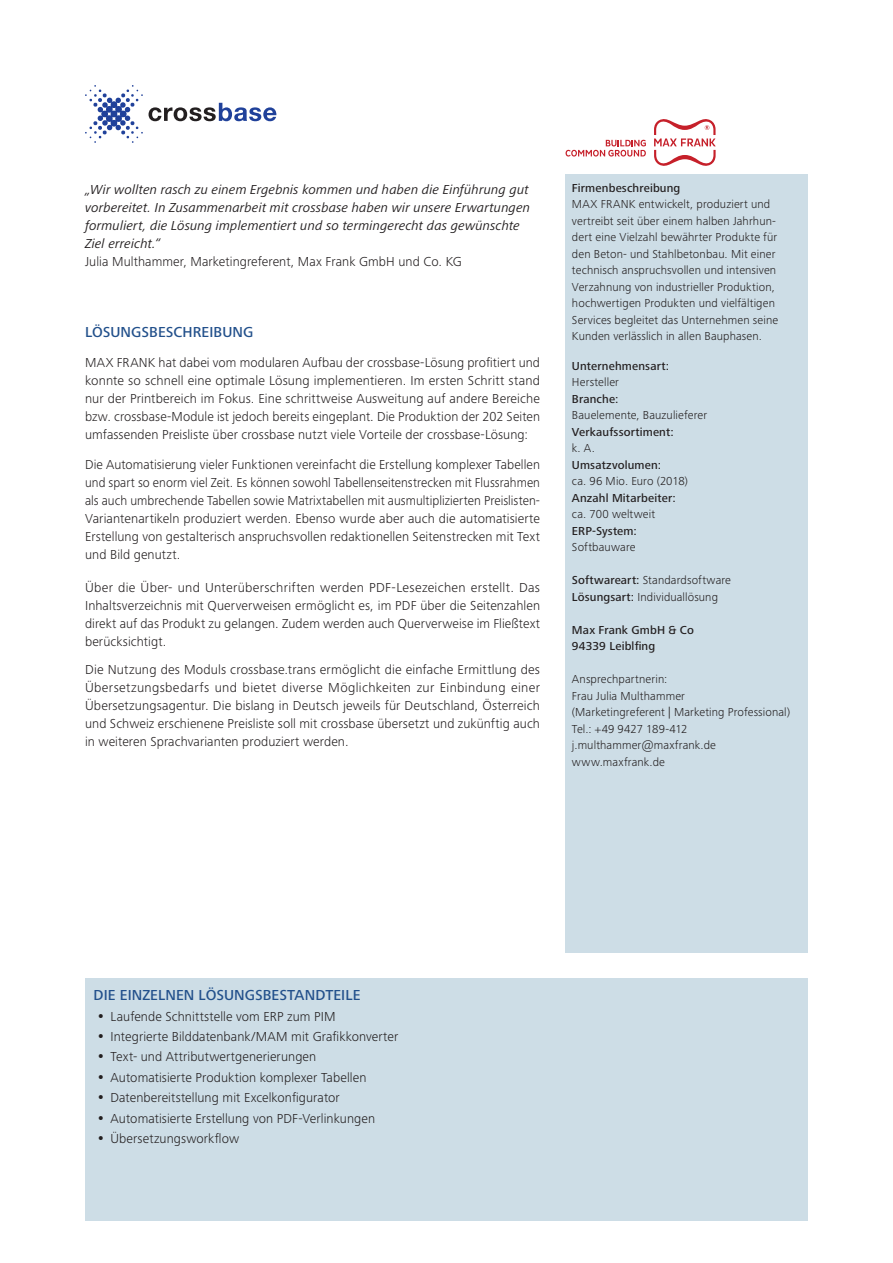
<style>
.page{position:relative;width:893px;height:1263px;background:#fff}
.page>*{position:absolute;margin:0;border:0;box-sizing:border-box;transform-origin:0 0}
.t1{font:500 15px "Frutiger Next LTW1 G";letter-spacing:.005em;color:#22508b}
.t2{font:300 13.5px/18px "Frutiger Next LTW1 G";letter-spacing:.01em;color:#231f20;text-align:justify}
.t3{font:italic 13.5px/18px "Frutiger Next LTW1 G";letter-spacing:.01em;color:#231f20}
.t4{font:300 12px/16.5px "Frutiger Next LTW1 G";letter-spacing:.01em;color:#231f20}
.t5{font:500 12px/16.5px "Frutiger Next LTW1 G";letter-spacing:.015em;color:#231f20}
.s1{font-weight:500}
</style>
<div class="page">
<div style="left:566px;top:174px;width:242px;height:778px;background:#cddde6"></div>
<div style="left:85px;top:978px;width:723px;height:242px;background:#cddde6"></div>
<svg style="left:654px;top:119px;width:62px;height:47px"></svg>
<svg style="left:566px;top:140px;width:80px;height:17px"></svg>
<svg style="left:149px;top:103px;width:127px;height:18px"></svg>
<svg style="left:85px;top:85px;width:58px;height:58px"></svg>
<p class="t3" style="left:85px;top:181px;width:447px">„Wir wollten rasch zu einem Ergebnis kommen und haben die Einführung gut vorbereitet. In Zusammenarbeit mit crossbase haben wir unsere Erwartungen formuliert, die Lösung implementiert und so termingerecht das gewünschte Ziel erreicht.“</p>
<p class="t2" style="left:85px;top:252px;width:378px">Julia Multhammer, Marketingreferent, Max Frank GmbH und Co. KG</p>
<p class="t1" style="left:85px;top:323px;width:170px">LÖSUNGSBESCHREIBUNG</p>
<p class="t2" style="left:85px;top:354px;width:457px">MAX FRANK hat dabei vom modularen Aufbau der crossbase-Lösung profitiert und konnte so schnell eine optimale Lösung implementieren. Im ersten Schritt stand nur der Printbereich im Fokus. Eine schrittweise Ausweitung auf andere Bereiche bzw. crossbase-Module ist jedoch bereits eingeplant. Die Produktion der 202 Seiten umfassenden Preisliste über crossbase nutzt viele Vorteile der crossbase-Lösung:</p>
<p class="t2" style="left:85px;top:456px;width:457px">Die Automatisierung vieler Funktionen vereinfacht die Erstellung komplexer Tabellen und spart so enorm viel Zeit. Es können sowohl Tabellenseitenstrecken mit Flussrahmen als auch umbrechende Tabellen sowie Matrixtabellen mit ausmultiplizierten Preislisten-Variantenartikeln produziert werden. Ebenso wurde aber auch die automatisierte Erstellung von gestalterisch anspruchsvollen redaktionellen Seitenstrecken mit Text und Bild genutzt.</p>
<p class="t2" style="left:85px;top:578px;width:457px">Über die Über- und Unterüberschriften werden PDF-Lesezeichen erstellt. Das Inhaltsverzeichnis mit Querverweisen ermöglicht es, im PDF über die Seitenzahlen direkt auf das Produkt zu gelangen. Zudem werden auch Querverweise im Fließtext berücksichtigt.</p>
<p class="t2" style="left:85px;top:660px;width:457px">Die Nutzung des Moduls crossbase.trans ermöglicht die einfache Ermittlung des Übersetzungsbedarfs und bietet diverse Möglichkeiten zur Einbindung einer Übersetzungsagentur. Die bislang in Deutsch jeweils für Deutschland, Österreich und Schweiz erschienene Preisliste soll mit crossbase übersetzt und zukünftig auch in weiteren Sprachvarianten produziert werden.</p>
<p class="t5" style="left:572px;top:180px;width:110px">Firmenbeschreibung</p>
<p class="t4" style="left:572px;top:196px;width:208px">MAX FRANK entwickelt, produziert und vertreibt seit über einem halben Jahrhun&shy;dert eine Vielzahl bewährter Produkte für den Beton- und Stahlbetonbau. Mit einer technisch anspruchsvollen und intensiven Verzahnung von industrieller Produktion, hochwertigen Produkten und vielfältigen Services begleitet das Unternehmen seine Kunden verlässlich in allen Bauphasen.</p>
<p class="t5" style="left:572px;top:358px;width:99px">Unternehmensart:</p>
<p class="t4" style="left:572px;top:374px;width:49px">Hersteller</p>
<p class="t5" style="left:572px;top:391px;width:48px">Branche:</p>
<p class="t4" style="left:572px;top:407px;width:137px">Bauelemente, Bauzulieferer</p>
<p class="t5" style="left:572px;top:424px;width:103px">Verkaufssortiment:</p>
<p class="t4" style="left:572px;top:440px;width:25px">k. A.</p>
<p class="t5" style="left:572px;top:457px;width:91px">Umsatzvolumen:</p>
<p class="t4" style="left:572px;top:473px;width:117px">ca. 96 Mio. Euro (2018)</p>
<p class="t5" style="left:572px;top:490px;width:105px">Anzahl Mitarbeiter:</p>
<p class="t4" style="left:572px;top:506px;width:85px">ca. 700 weltweit</p>
<p class="t5" style="left:572px;top:523px;width:66px">ERP-System:</p>
<p class="t4" style="left:572px;top:539px;width:65px">Softbauware</p>
<p class="t4" style="left:572px;top:572px;width:161px"><span class="s1">Softwareart:</span> Standardsoftware<br><span class="s1">Lösungsart:</span> Individuallösung</p>
<p class="t5" style="left:572px;top:622px;width:124px">Max Frank GmbH &amp; Co<br>94339 Leiblfing</p>
<p class="t4" style="left:572px;top:671px;width:220px">Ansprechpartnerin:<br>Frau Julia Multhammer<br>(Marketingreferent | Marketing Professional)<br>Tel.: +49 9427 189-412 j.multhammer@maxfrank.de www.maxfrank.de</p>
<p class="t1" style="left:94px;top:986px;width:268px">DIE EINZELNEN LÖSUNGSBESTANDTEILE</p>
<p class="t2" style="left:111px;top:1006px;width:289px;line-height:20.4px;text-align:left">Laufende Schnittstelle vom ERP zum PIM<br>Integrierte Bilddatenbank/MAM mit Grafikkonverter Text- und Attributwertgenerierungen Automatisierte Produktion komplexer Tabellen Datenbereitstellung mit Excelkonfigurator Automatisierte Erstellung von PDF-Verlinkungen Übersetzungsworkflow</p>
</div>
